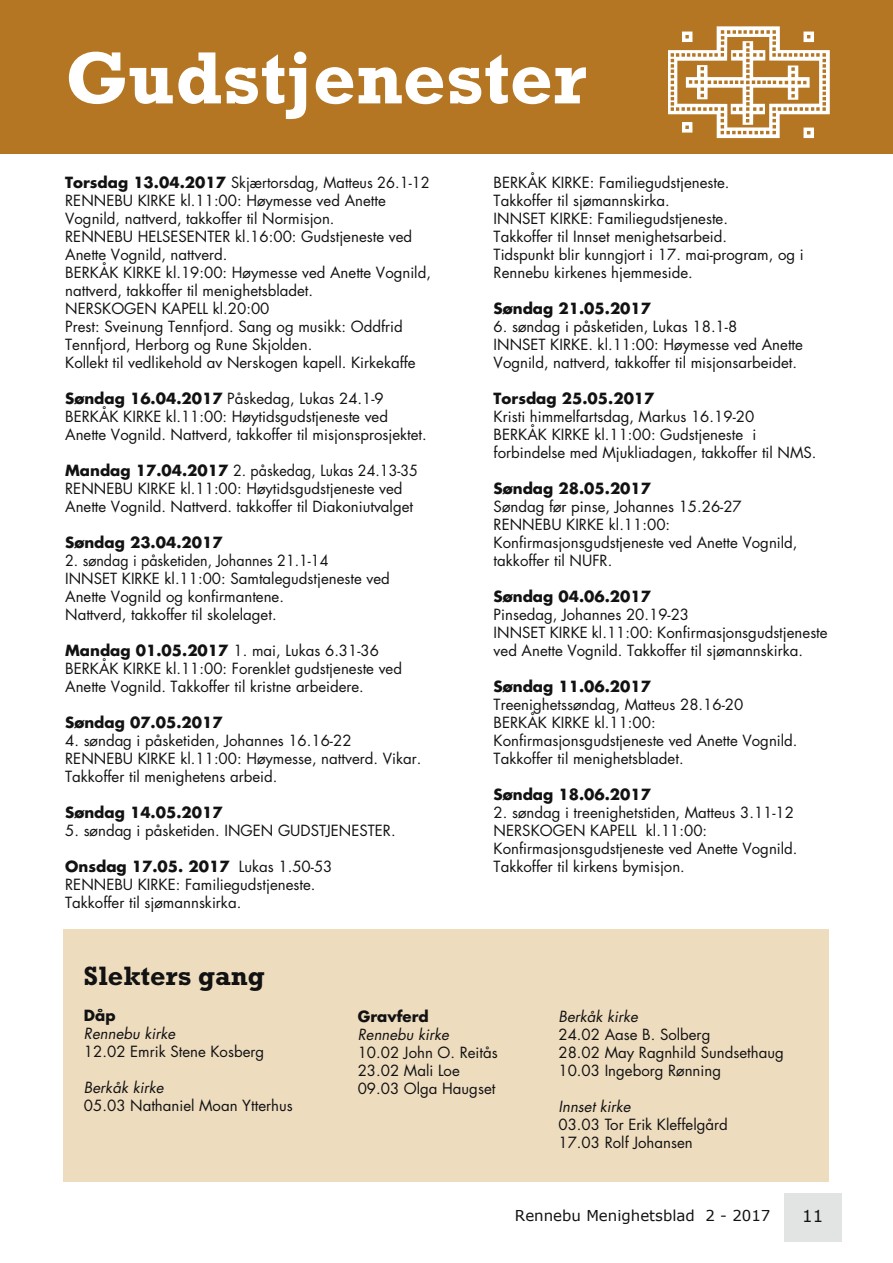
<style>
.page{position:relative;width:893px;height:1263px;background:#fff}
.page>*{position:absolute;margin:0;border:0;box-sizing:border-box;transform-origin:0 0}
.t1{font:700 75px "Rockwell";color:#fff}
.t2{font:700 27px "Rockwell";color:#121212}
.t3{font:16.5px "Verdana";color:#121212}
.t4{font:15px/18px "Futura";color:#121212}
.t5{font:15px/18px "Futura";color:#121212;scale:.95 1}
.t6{font:700 15px "Futura";color:#121212}
.t7{font:italic 15px "Futura";color:#121212}
.t8{font:15px "Verdana";color:#121212}
.s1{font-weight:700}
</style>
<div class="page">
<div style="left:0;top:0;width:893px;height:153px;background:#b47623"></div>
<svg style="left:669px;top:26px;width:161px;height:112px"></svg>
<div style="left:64px;top:929px;width:765px;height:253px;background:#eedcbf"></div>
<div style="left:784px;top:1193px;width:57px;height:48px;background:#e2e4e4"></div>
<h1 class="t1" style="left:65px;top:34px;width:523px">Gudstjenester</h1>
<p class="t4" style="left:65px;top:173px;width:367px"><span class="s1">Torsdag 13.04.2017</span> Skjærtorsdag, Matteus 26.1-12<br>RENNEBU KIRKE kl.11:00: Høymesse ved Anette Vognild, nattverd, takkoffer til Normisjon.<br>RENNEBU HELSESENTER kl.16:00: Gudstjeneste ved Anette Vognild, nattverd.<br>BERKÅK KIRKE kl.19:00: Høymesse ved Anette Vognild, nattverd, takkoffer til menighetsbladet.<br>NERSKOGEN KAPELL kl.20:00<br>Prest: Sveinung Tennfjord. Sang og musikk: Oddfrid Tennfjord, Herborg og Rune Skjolden.<br>Kollekt til vedlikehold av Nerskogen kapell. Kirkekaffe</p>
<p class="t4" style="left:65px;top:389px;width:363px"><span class="s1">Søndag 16.04.2017</span> Påskedag, Lukas 24.1-9<br>BERKÅK KIRKE kl.11:00: Høytidsgudstjeneste ved<br>Anette Vognild. Nattverd, takkoffer til misjonsprosjektet.</p>
<p class="t5" style="left:65px;top:461px;width:373px"><span class="s1">Mandag 17.04.2017</span> 2. påskedag, Lukas 24.13-35<br>RENNEBU KIRKE kl.11:00: Høytidsgudstjeneste ved<br>Anette Vognild. Nattverd. takkoffer til Diakoniutvalget</p>
<p class="t6" style="left:65px;top:532px;width:159px">Søndag 23.04.2017</p>
<p class="t5" style="left:65px;top:551px;width:343px">2. søndag i påsketiden, Johannes 21.1-14<br>INNSET KIRKE kl.11:00: Samtalegudstjeneste ved Anette Vognild og konfirmantene.<br>Nattverd, takkoffer til skolelaget.</p>
<p class="t4" style="left:65px;top:641px;width:338px"><span class="s1">Mandag 01.05.2017</span> 1. mai, Lukas 6.31-36<br>BERKÅK KIRKE kl.11:00: Forenklet gudstjeneste ved<br>Anette Vognild. Takkoffer til kristne arbeidere.</p>
<p class="t6" style="left:65px;top:712px;width:159px">Søndag 07.05.2017</p>
<p class="t4" style="left:65px;top:731px;width:358px">4. søndag i påsketiden, Johannes 16.16-22<br>RENNEBU KIRKE kl.11:00: Høymesse, nattverd. Vikar.<br>Takkoffer til menighetens arbeid.</p>
<p class="t6" style="left:65px;top:802px;width:159px">Søndag 14.05.2017</p>
<p class="t4" style="left:65px;top:821px;width:332px">5. søndag i påsketiden. INGEN GUDSTJENESTER.</p>
<p class="t4" style="left:65px;top:857px;width:269px"><span class="s1">Onsdag 17.05. 2017</span> Lukas 1.50-53<br>RENNEBU KIRKE: Familiegudstjeneste.<br>Takkoffer til sjømannskirka.</p>
<p class="t4" style="left:494px;top:173px;width:312px">BERKÅK KIRKE: Familiegudstjeneste.<br>Takkoffer til sjømannskirka.<br>INNSET KIRKE: Familiegudstjeneste.<br>Takkoffer til Innset menighetsarbeid.<br>Tidspunkt blir kunngjort i 17. mai-program, og i Rennebu kirkenes hjemmeside.</p>
<p class="t6" style="left:494px;top:298px;width:159px">Søndag 21.05.2017</p>
<p class="t4" style="left:494px;top:317px;width:311px">6. søndag i påsketiden, Lukas 18.1-8<br>INNSET KIRKE. kl.11:00: Høymesse ved Anette<br>Vognild, nattverd, takkoffer til misjonsarbeidet.</p>
<p class="t6" style="left:494px;top:388px;width:162px">Torsdag 25.05.2017</p>
<p class="t4" style="left:494px;top:407px;width:324px">Kristi himmelfartsdag, Markus 16.19-20<br>BERKÅK KIRKE kl.11:00: Gudstjeneste i forbindelse med Mjukliadagen, takkoffer til NMS.</p>
<p class="t6" style="left:494px;top:478px;width:159px">Søndag 28.05.2017</p>
<p class="t4" style="left:494px;top:497px;width:305px">Søndag før pinse, Johannes 15.26-27<br>RENNEBU KIRKE kl.11:00:<br>Konfirmasjonsgudstjeneste ved Anette Vognild, takkoffer til NUFR.</p>
<p class="t6" style="left:494px;top:586px;width:159px">Søndag 04.06.2017</p>
<p class="t4" style="left:494px;top:605px;width:336px">Pinsedag, Johannes 20.19-23<br>INNSET KIRKE kl.11:00: Konfirmasjonsgudstjeneste ved Anette Vognild. Takkoffer til sjømannskirka.</p>
<p class="t6" style="left:494px;top:676px;width:159px">Søndag 11.06.2017</p>
<p class="t4" style="left:494px;top:695px;width:305px">Treenighetssøndag, Matteus 28.16-20<br>BERKÅK KIRKE kl.11:00:<br>Konfirmasjonsgudstjeneste ved Anette Vognild.<br>Takkoffer til menighetsbladet.</p>
<p class="t6" style="left:494px;top:784px;width:159px">Søndag 18.06.2017</p>
<p class="t4" style="left:494px;top:803px;width:305px">2. søndag i treenighetstiden, Matteus 3.11-12<br>NERSKOGEN KAPELL kl.11:00:<br>Konfirmasjonsgudstjeneste ved Anette Vognild.<br>Takkoffer til kirkens bymisjon.</p>
<h2 class="t2" style="left:84px;top:959px;width:182px">Slekters gang</h2>
<p class="t6" style="left:84px;top:1004px;width:33px">Dåp</p>
<p class="t7" style="left:84px;top:1023px;width:93px">Rennebu kirke</p>
<p class="t4" style="left:84px;top:1042px;width:182px">12.02 Emrik Stene Kosberg</p>
<p class="t7" style="left:84px;top:1077px;width:81px">Berkåk kirke</p>
<p class="t4" style="left:84px;top:1096px;width:210px">05.03 Nathaniel Moan Ytterhus</p>
<p class="t6" style="left:358px;top:1006px;width:72px">Gravferd</p>
<p class="t7" style="left:358px;top:1025px;width:93px">Rennebu kirke</p>
<p class="t4" style="left:358px;top:1043px;width:142px">10.02 John O. Reitås<br>23.02 Mali Loe<br>09.03 Olga Haugset</p>
<p class="t7" style="left:558px;top:1007px;width:81px">Berkåk kirke</p>
<p class="t4" style="left:558px;top:1025px;width:227px">24.02 Aase B. Solberg<br>28.02 May Ragnhild Sundsethaug<br>10.03 Ingeborg Rønning</p>
<p class="t7" style="left:558px;top:1097px;width:74px">Innset kirke</p>
<p class="t4" style="left:558px;top:1115px;width:171px">03.03 Tor Erik Kleffelgård<br>17.03 Rolf Johansen</p>
<p class="t8" style="left:515px;top:1206px;width:257px">Rennebu Menighetsblad 2 - 2017</p>
<p class="t3" style="left:802px;top:1205px;width:22px">11</p>
</div>
